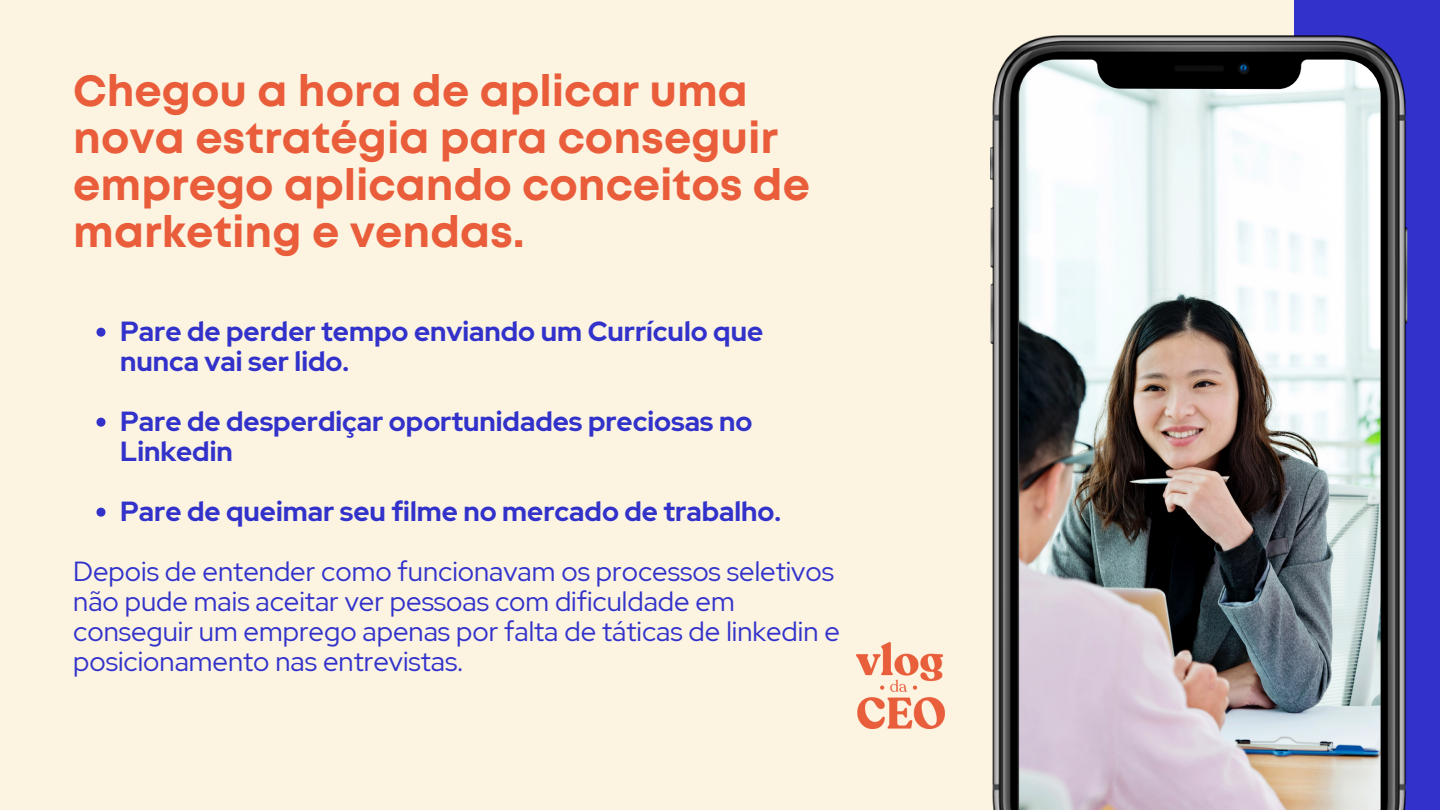
<style>
.page{position:relative;width:1440px;height:810px;background:#3232cb}
.page>*{position:absolute;margin:0;border:0;box-sizing:border-box;transform-origin:0 0}
.t1{font:700 43.5px/47.2px "Mont";color:#e95d3b}
.t2{font:27.6px/30px "Red Hat Display";color:#3232cb}
.t3{font:700 27.6px/30px "Red Hat Display";color:#3232cb}
</style>
<div class="page">
<div style="left:0;top:0;width:1293px;height:810px;background:#fcf4e1"></div>
<img style="left:991px;top:36px;width:417px;height:774px">
<img style="left:1019px;top:60px;width:362px;height:750px">
<img style="left:856px;top:642px;width:88px;height:87px">
<svg style="left:96px;top:328px;width:9px;height:9px"></svg>
<svg style="left:96px;top:418px;width:9px;height:9px"></svg>
<svg style="left:96px;top:508px;width:9px;height:9px"></svg>
<p class="t1" style="left:73px;top:70px;width:738px">Chegou a hora de aplicar uma nova estratégia para conseguir emprego aplicando conceitos de marketing e vendas.</p>
<p class="t3" style="left:120px;top:316px;width:645px">Pare de perder tempo enviando um Currículo que nunca vai ser lido.</p>
<p class="t3" style="left:120px;top:406px;width:634px">Pare de desperdiçar oportunidades preciosas no<br>Linkedin</p>
<p class="t3" style="left:120px;top:496px;width:663px">Pare de queimar seu filme no mercado de trabalho.</p>
<p class="t2" style="left:73px;top:556px;width:768px">Depois de entender como funcionavam os processos seletivos não pude mais aceitar ver pessoas com dificuldade em conseguir um emprego apenas por falta de táticas de linkedin e posicionamento nas entrevistas.</p>
</div>
